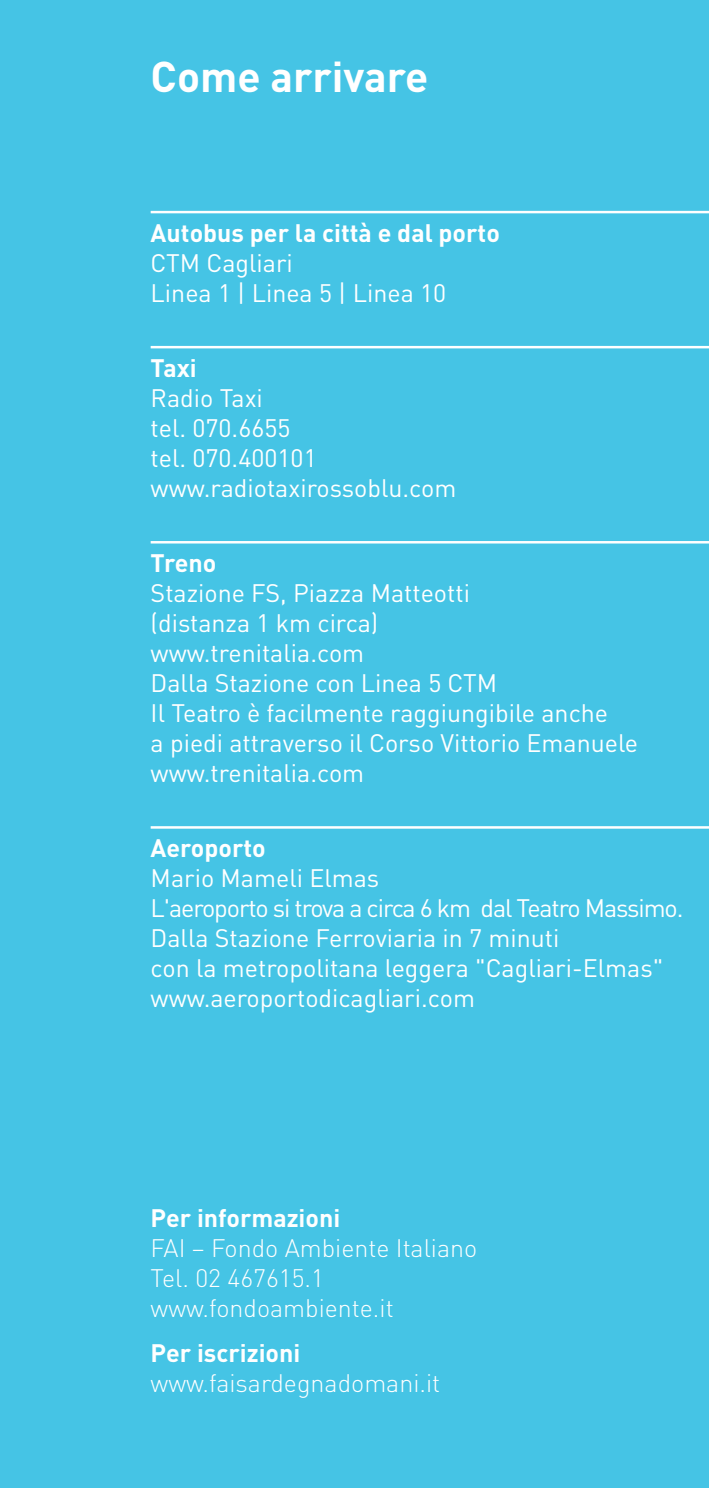
<style>
.page{position:relative;width:709px;height:1489px;background:#fff}
.page>*{position:absolute;margin:0;border:0;box-sizing:border-box;transform-origin:0 0}
.t1{font:700 42.5px "DIN";color:#fff}
.t2{font:25px/30px "DIN";color:#fff}
.t3{font:300 25px/30px "DIN";color:#fff}
.t4{font:700 25px "DIN";color:#fff}
</style>
<div class="page">
<div style="left:0;top:1px;width:709px;height:1485px;background:#45c4e5"></div>
<hr style="left:151px;top:211px;width:558px;height:2px;background:#fff">
<hr style="left:151px;top:346px;width:558px;height:2px;background:#fff">
<hr style="left:151px;top:541px;width:558px;height:2px;background:#fff">
<hr style="left:151px;top:826px;width:558px;height:2px;background:#fff">
<h1 class="t1" style="left:151px;top:48px;width:279px">Come arrivare</h1>
<p class="t4" style="left:151px;top:216px;width:351px">Autobus per la città e dal porto</p>
<p class="t2" style="left:151px;top:247px;width:297px">CTM Cagliari<br>Linea 1 | Linea 5 | Linea 10</p>
<p class="t4" style="left:151px;top:351px;width:48px">Taxi</p>
<p class="t2" style="left:151px;top:382px;width:307px">Radio Taxi<br>tel. 070.6655<br>tel. 070.400101 www.radiotaxirossoblu.com</p>
<p class="t4" style="left:151px;top:546px;width:67px">Treno</p>
<p class="t2" style="left:151px;top:577px;width:489px">Stazione FS, Piazza Matteotti<br>(distanza 1 km circa)<br>www.trenitalia.com<br>Dalla Stazione con Linea 5 CTM<br>Il Teatro è facilmente raggiungibile anche<br>a piedi attraverso il Corso Vittorio Emanuele www.trenitalia.com</p>
<p class="t4" style="left:151px;top:831px;width:117px">Aeroporto</p>
<p class="t2" style="left:151px;top:862px;width:534px">Mario Mameli Elmas<br>L'aeroporto si trova a circa 6 km dal Teatro Massimo.<br>Dalla Stazione Ferroviaria in 7 minuti<br>con la metropolitana leggera "Cagliari-Elmas" www.aeroportodicagliari.com</p>
<p class="t4" style="left:151px;top:1201px;width:191px">Per informazioni</p>
<p class="t3" style="left:151px;top:1232px;width:328px">FAI – Fondo Ambiente Italiano<br>Tel. 02 467615.1 www.fondoambiente.it</p>
<p class="t4" style="left:151px;top:1336px;width:151px">Per iscrizioni</p>
<p class="t3" style="left:151px;top:1367px;width:291px">www.faisardegnadomani.it</p>
</div>
